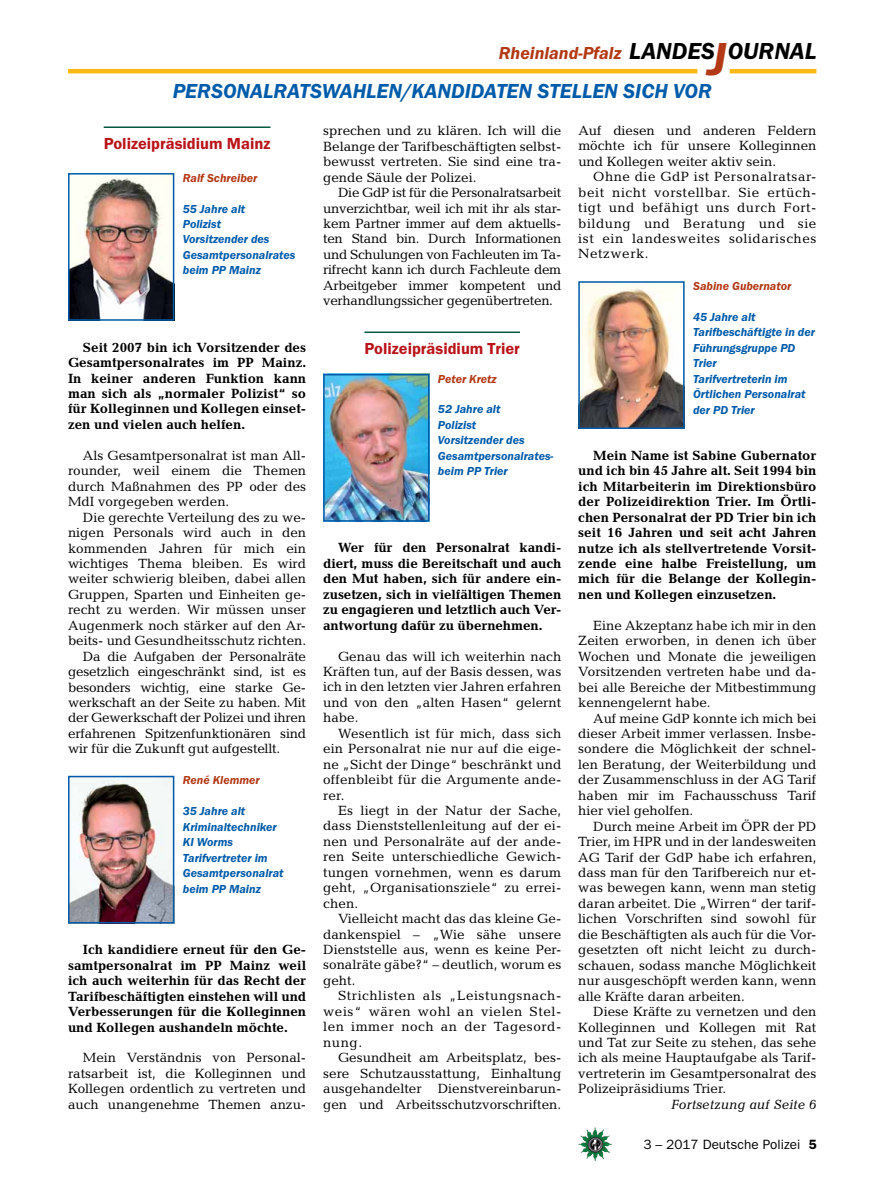
<style>
.page{position:relative;width:893px;height:1191px;background:#fff}
.page>*{position:absolute;margin:0;border:0;box-sizing:border-box;transform-origin:0 0}
.t1{font:italic 600 24px "Franklin Gothic Itc T";color:#000}
.t2{font:italic 600 21px "Franklin Gothic Itc T";color:#005baa}
.t3{font:italic 600 18px "Franklin Gothic Itc T";color:#b33916}
.t4{font:600 16.5px "Franklin Gothic Itc T";color:#ba141a}
.t5{font:13.5px/15.5px "Candida";color:#000;text-align:justify}
.t6{font:700 13.5px/15.5px "Candida";color:#000;text-align:justify}
.t7{font:13.5px "Franklin Gothic";color:#000}
.t8{font:italic 13.5px "Candida";color:#000}
.t9{font:italic 600 12px/15.5px "Franklin Gothic Itc T";color:#005baa}
.t10{font:italic 600 12px "Franklin Gothic Itc T";color:#b33916}
.s1{font-size:48px;color:#b33916}
.s2{font-weight:600}
</style>
<div class="page">
<img style="left:578px;top:1127px;width:17px;height:25px">
<hr style="left:730px;top:69px;width:86px;height:4px;background:#fdb913">
<hr style="left:68px;top:69px;width:629px;height:4px;background:#fdb913">
<hr style="left:104px;top:126px;width:166px;height:2px;background:#005941">
<img style="left:71px;top:779px;width:100px;height:141px">
<div style="left:68px;top:776px;width:106px;height:147px;border:2px solid #005baa"></div>
<img style="left:71px;top:176px;width:100px;height:142px">
<div style="left:68px;top:173px;width:106px;height:148px;border:2px solid #005baa"></div>
<img style="left:326px;top:377px;width:100px;height:141px">
<div style="left:323px;top:374px;width:106px;height:147px;border:2px solid #005baa"></div>
<img style="left:581px;top:284px;width:101px;height:142px">
<div style="left:578px;top:281px;width:107px;height:148px;border:2px solid #005baa"></div>
<hr style="left:364px;top:331px;width:156px;height:2px;background:#005941">
<h1 class="t1" style="left:629px;top:37px;width:189px">LANDES<span class="s1">J</span>OURNAL</h1>
<h3 class="t3" style="left:499px;top:42px;width:124px">Rheinland-Pfalz</h3>
<h2 class="t2" style="left:402px;top:79px;width:36px">/Kandidaten</h2>
<h2 class="t2" style="left:538px;top:79px;width:13px">stellen</h2>
<h2 class="t2" style="left:623px;top:79px;width:13px">sich</h2>
<h2 class="t2" style="left:673px;top:79px;width:26px">vor</h2>
<h2 class="t2" style="left:173px;top:79px;width:27px">Personalratswahlen</h2>
<p class="t4" style="left:104px;top:134px;width:168px">Polizeipräsidium Mainz</p>
<p class="t10" style="left:183px;top:171px;width:76px">Ralf Schreiber</p>
<p class="t9" style="left:183px;top:201px;width:114px">55 Jahre alt<br>Polizist<br>Vorsitzender des<br>Gesamtpersonalrates beim PP Mainz</p>
<p class="t6" style="left:68px;top:339px;width:240px;text-indent:15px">Seit 2007 bin ich Vorsitzender des Gesamtpersonalrates im PP Mainz.<br>In keiner anderen Funktion kann man sich als „normaler Polizist“ so für Kolleginnen und Kollegen einset&shy;zen und vielen auch helfen.</p>
<p class="t5" style="left:68px;top:447px;width:240px;text-indent:15px">Als Gesamtpersonalrat ist man All&shy;rounder, weil einem die Themen durch Maßnahmen des PP oder des MdI vorgegeben werden.</p>
<p class="t5" style="left:83px;top:509px;width:225px">Die gerechte Verteilung des zu we-</p>
<p class="t5" style="left:68px;top:525px;width:240px">nigen Personals wird auch in den</p>
<p class="t5" style="left:68px;top:540px;width:240px">kommenden Jahren für mich ein</p>
<p class="t5" style="left:68px;top:555px;width:240px">wichtiges Thema bleiben. Es wird</p>
<p class="t5" style="left:68px;top:571px;width:240px">weiter schwierig bleiben, dabei allen</p>
<p class="t5" style="left:68px;top:586px;width:240px">Gruppen, Sparten und Einheiten ge-</p>
<p class="t5" style="left:68px;top:602px;width:240px">recht zu werden. Wir müssen unser</p>
<p class="t5" style="left:68px;top:617px;width:240px">Augenmerk noch stärker auf den Ar-</p>
<p class="t5" style="left:68px;top:633px;width:240px">beits- und Gesundheitsschutz richten.</p>
<p class="t5" style="left:83px;top:648px;width:225px">Da die Aufgaben der Personalräte</p>
<p class="t5" style="left:68px;top:664px;width:240px">gesetzlich eingeschränkt sind, ist es</p>
<p class="t5" style="left:68px;top:679px;width:240px">besonders wichtig, eine starke Ge-</p>
<p class="t5" style="left:68px;top:694px;width:240px">werkschaft an der Seite zu haben. Mit</p>
<p class="t5" style="left:68px;top:710px;width:240px">der Gewerkschaft der Polizei und ihren</p>
<p class="t5" style="left:68px;top:725px;width:240px">erfahrenen Spitzenfunktionären sind</p>
<p class="t5" style="left:68px;top:741px;width:214px">wir für die Zukunft gut aufgestellt.</p>
<p class="t10" style="left:183px;top:773px;width:78px">René Klemmer</p>
<p class="t9" style="left:183px;top:803px;width:102px">35 Jahre alt<br>Kriminaltechniker<br>KI Worms<br>Tarifvertreter im<br>Gesamtpersonalrat beim PP Mainz</p>
<p class="t6" style="left:68px;top:942px;width:240px;text-indent:15px">Ich kandidiere erneut für den Ge&shy;samtpersonalrat im PP Mainz weil ich auch weiterhin für das Recht der Tarifbeschäftigten einstehen will und Verbesserungen für die Kolleginnen und Kollegen aushandeln möchte.</p>
<p class="t5" style="left:68px;top:1050px;width:240px;text-indent:15px">Mein Verständnis von Personal&shy;ratsarbeit ist, die Kolleginnen und Kollegen ordentlich zu vertreten und auch unangenehme Themen anzu-</p>
<p class="t5" style="left:323px;top:123px;width:240px">sprechen und zu klären. Ich will die Belange der Tarifbeschäftigten selbst&shy;bewusst vertreten. Sie sind eine tra&shy;gende Säule der Polizei.</p>
<p class="t5" style="left:323px;top:185px;width:240px;text-indent:15px">Die GdP ist für die Personalratsarbeit unverzichtbar, weil ich mit ihr als star&shy;kem Partner immer auf dem aktuells&shy;ten Stand bin. Durch Informationen und Schulungen von Fachleuten im Ta&shy;rifrecht kann ich durch Fachleute dem Arbeitgeber immer kompetent und verhandlungssicher gegenübertreten.</p>
<p class="t4" style="left:364px;top:339px;width:157px">Polizeipräsidium Trier</p>
<p class="t10" style="left:438px;top:371px;width:60px">Peter Kretz</p>
<p class="t9" style="left:438px;top:401px;width:117px">52 Jahre alt<br>Polizist<br>Vorsitzender des<br>Gesamtpersonalrates&shy;beim PP Trier</p>
<p class="t6" style="left:323px;top:540px;width:240px;text-indent:15px">Wer für den Personalrat kandi&shy;diert, muss die Bereitschaft und auch den Mut haben, sich für andere ein&shy;zusetzen, sich in vielfältigen Themen zu engagieren und letztlich auch Ver&shy;antwortung dafür zu übernehmen.</p>
<p class="t5" style="left:323px;top:648px;width:240px;text-indent:15px">Genau das will ich weiterhin nach Kräften tun, auf der Basis dessen, was ich in den letzten vier Jahren erfahren und von den „alten Hasen“ gelernt habe.</p>
<p class="t5" style="left:323px;top:725px;width:240px;text-indent:15px">Wesentlich ist für mich, dass sich ein Personalrat nie nur auf die eige&shy;ne „Sicht der Dinge“ beschränkt und offenbleibt für die Argumente ande&shy;rer.</p>
<p class="t5" style="left:323px;top:802px;width:240px;text-indent:15px">Es liegt in der Natur der Sache, dass Dienststellenleitung auf der ei&shy;nen und Personalräte auf der ande&shy;ren Seite unterschiedliche Gewich&shy;tungen vornehmen, wenn es darum geht, „Organisationsziele“ zu errei&shy;chen.</p>
<p class="t5" style="left:323px;top:911px;width:240px;text-indent:15px">Vielleicht macht das das kleine Ge&shy;dankenspiel – „Wie sähe unsere Dienststelle aus, wenn es keine Per&shy;sonalräte gäbe?“ – deutlich, worum es geht.</p>
<p class="t5" style="left:323px;top:988px;width:240px;text-indent:15px">Strichlisten als „Leistungsnach&shy;weis“ wären wohl an vielen Stel&shy;len immer noch an der Tagesord&shy;nung.</p>
<p class="t5" style="left:323px;top:1050px;width:240px;text-indent:15px">Gesundheit am Arbeitsplatz, bes&shy;sere Schutzausstattung, Einhaltung ausgehandelter Dienstvereinbarun&shy;gen und Arbeitsschutzvorschriften.</p>
<p class="t5" style="left:578px;top:123px;width:240px">Auf diesen und anderen Feldern möchte ich für unsere Kolleginnen und Kollegen weiter aktiv sein.</p>
<p class="t5" style="left:578px;top:169px;width:240px;text-indent:15px">Ohne die GdP ist Personalratsar&shy;beit nicht vorstellbar. Sie ertüch&shy;tigt und befähigt uns durch Fort&shy;bildung und Beratung und sie ist ein landesweites solidarisches Netzwerk.</p>
<p class="t10" style="left:693px;top:279px;width:100px">Sabine Gubernator</p>
<p class="t9" style="left:693px;top:309px;width:123px">45 Jahre alt<br>Tarifbeschäftigte in der<br>Führungsgruppe PD<br>Trier<br>Tarifvertreterin im<br>Örtlichen Personalrat der PD Trier</p>
<p class="t6" style="left:578px;top:447px;width:240px;text-indent:15px">Mein Name ist Sabine Gubernator und ich bin 45 Jahre alt. Seit 1994 bin ich Mitarbeiterin im Direktionsbüro der Polizeidirektion Trier. Im Örtli&shy;chen Personalrat der PD Trier bin ich seit 16 Jahren und seit acht Jahren nutze ich als stellvertretende Vorsit&shy;zende eine halbe Freistellung, um mich für die Belange der Kollegin&shy;nen und Kollegen einzusetzen.</p>
<p class="t5" style="left:578px;top:617px;width:240px;text-indent:15px">Eine Akzeptanz habe ich mir in den Zeiten erworben, in denen ich über Wochen und Monate die jeweiligen Vorsitzenden vertreten habe und da&shy;bei alle Bereiche der Mitbestimmung kennengelernt habe.</p>
<p class="t5" style="left:578px;top:710px;width:240px;text-indent:15px">Auf meine GdP konnte ich mich bei dieser Arbeit immer verlassen. Insbe&shy;sondere die Möglichkeit der schnel&shy;len Beratung, der Weiterbildung und der Zusammenschluss in der AG Tarif haben mir im Fachausschuss Tarif hier viel geholfen.</p>
<p class="t5" style="left:578px;top:818px;width:240px;text-indent:15px">Durch meine Arbeit im ÖPR der PD Trier, im HPR und in der landesweiten AG Tarif der GdP habe ich erfahren, dass man für den Tarifbereich nur et&shy;was bewegen kann, wenn man stetig daran arbeitet. Die „Wirren“ der tarif&shy;lichen Vorschriften sind sowohl für die Beschäftigten als auch für die Vor&shy;gesetzten oft nicht leicht zu durch&shy;schauen, sodass manche Möglichkeit nur ausgeschöpft werden kann, wenn alle Kräfte daran arbeiten.</p>
<p class="t5" style="left:578px;top:1003px;width:240px;text-indent:15px">Diese Kräfte zu vernetzen und den Kolleginnen und Kollegen mit Rat und Tat zur Seite zu stehen, das sehe ich als meine Hauptaufgabe als Tarif&shy;vertreterin im Gesamtpersonalrat des Polizeipräsidiums Trier.</p>
<p class="t8" style="left:671px;top:1096px;width:147px">Fortsetzung auf Seite 6</p>
<p class="t7" style="left:643px;top:1136px;width:175px">3 – 2017 Deutsche Polizei <span class="s2">5</span></p>
</div>
